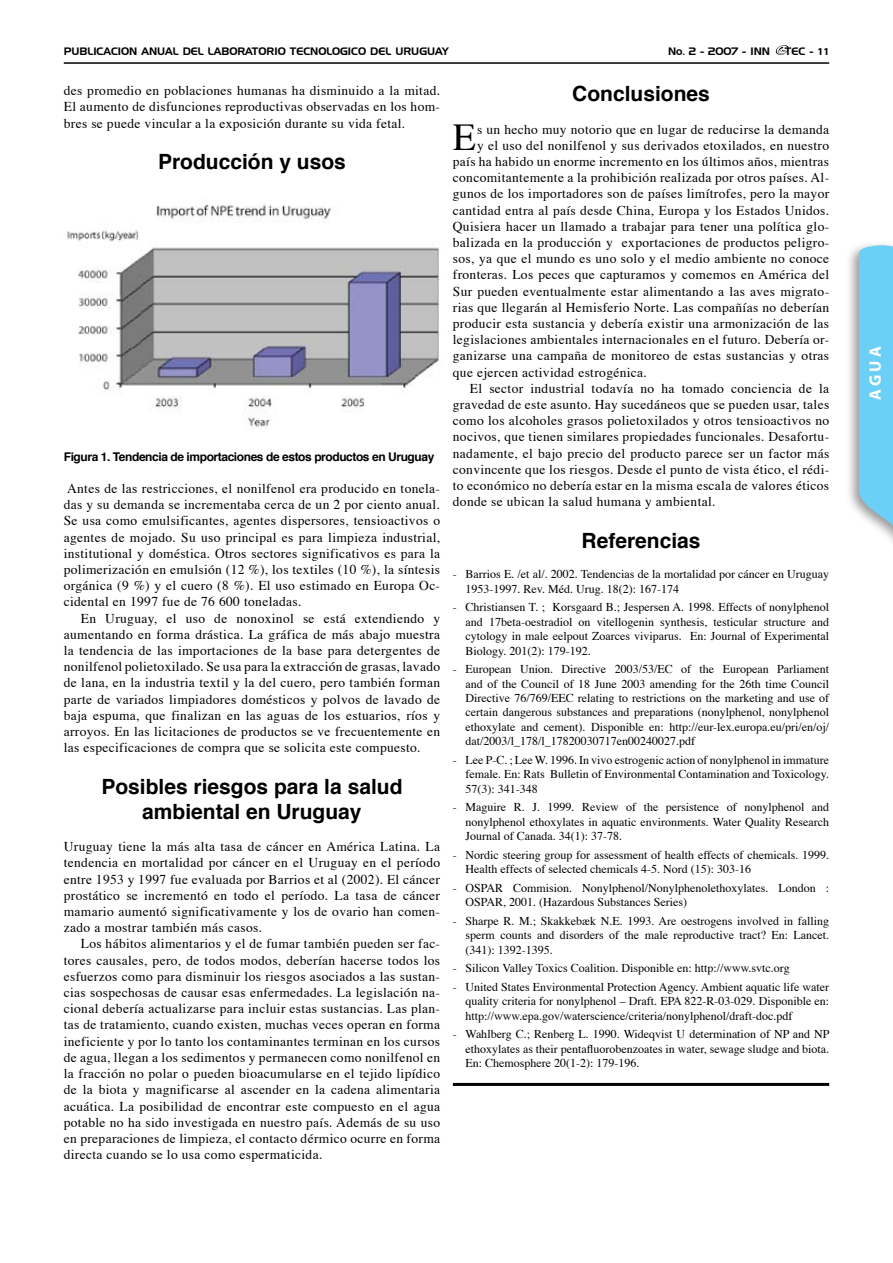
<style>
.page{position:relative;width:893px;height:1263px;background:#fff}
.page>*{position:absolute;margin:0;border:0;box-sizing:border-box;transform-origin:0 0}
.t1{font:37.95px "Times";color:#000}
.t2{font:700 21px/25.2px "Helvetica";color:#000;text-align:center}
.t3{font:700 16.5px "Myriad";color:#fff}
.t4{font:13.5px/16.2px "Times";letter-spacing:.025em;color:#000;text-align:justify}
.t5{font:12px/14.4px "Times";color:#000;text-align:justify}
.t6{font:700 12px "Helvetica";letter-spacing:-.035em;color:#000}
.t7{font:10.5px "Handel Gothic BT";color:#000}
.s1{font-family:"Myriad";font-weight:700}
</style>
<div class="page">
<hr style="left:64px;top:62px;width:765px;height:2px;background:#000">
<svg style="left:775px;top:45px;width:14px;height:10px"></svg>
<div style="left:845px;top:239px;width:48px;height:321px;background:#000;opacity:.4"></div>
<svg style="left:859px;top:245px;width:34px;height:305px"></svg>
<hr style="left:453px;top:1083px;width:376px;height:3px;background:#000">
<img style="left:67px;top:204px;width:373px;height:226px">
<p class="t7" style="left:64px;top:45px;width:386px">PUBLICACION ANUAL DEL LABORATORIO TECNOLOGICO DEL URUGUAY</p>
<p class="t7" style="left:668px;top:45px;width:103px">No. 2 - 2007 - INN</p>
<p class="t7" style="left:785px;top:45px;width:46px">TEC - <span class="s1">11</span></p>
<p class="t4" style="left:64px;top:81px;width:378px">des promedio en poblaciones humanas ha disminuido a la mitad.<br>El aumento de disfunciones reproductivas observadas en los hom&shy;bres se puede vincular a la exposición durante su vida fetal.</p>
<h2 class="t2" style="left:158px;top:148px;width:189px">Producción y usos</h2>
<p class="t6" style="left:64px;top:446px;width:372px">Figura 1. Tendencia de importaciones de estos productos en Uruguay</p>
<p class="t4" style="left:64px;top:479px;width:378px">Antes de las restricciones, el nonilfenol era producido en tonela&shy;das y su demanda se incrementaba cerca de un 2 por ciento anual.<br>Se usa como emulsificantes, agentes dispersores, tensioactivos o agentes de mojado. Su uso principal es para limpieza industrial, institutional y doméstica. Otros sectores significativos es para la polimerización en emulsión (12 %), los textiles (10 %), la síntesis orgánica (9 %) y el cuero (8 %). El uso estimado en Europa Oc&shy;cidental en 1997 fue de 76 600 toneladas.</p>
<p class="t4" style="left:64px;top:609px;width:378px;text-indent:17px">En Uruguay, el uso de nonoxinol se está extendiendo y aumentando en forma drástica. La gráfica de más abajo muestra la tendencia de las importaciones de la base para detergentes de nonilfenol polietoxilado. Se usa para la extracción de grasas, lavado de lana, en la industria textil y la del cuero, pero también forman parte de variados limpiadores domésticos y polvos de lavado de baja espuma, que finalizan en las aguas de los estuarios, ríos y arroyos. En las licitaciones de productos se ve frecuentemente en las especificaciones de compra que se solicita este compuesto.</p>
<h2 class="t2" style="left:101px;top:772px;width:303px">Posibles riesgos para la salud ambiental en Uruguay</h2>
<p class="t4" style="left:64px;top:837px;width:378px">Uruguay tiene la más alta tasa de cáncer en América Latina. La tendencia en mortalidad por cáncer en el Uruguay en el período entre 1953 y 1997 fue evaluada por Barrios et al (2002). El cáncer prostático se incrementó en todo el período. La tasa de cáncer mamario aumentó significativamente y los de ovario han comen&shy;zado a mostrar también más casos.</p>
<p class="t4" style="left:64px;top:935px;width:378px;text-indent:17px">Los hábitos alimentarios y el de fumar también pueden ser fac&shy;tores causales, pero, de todos modos, deberían hacerse todos los esfuerzos como para disminuir los riesgos asociados a las sustan&shy;cias sospechosas de causar esas enfermedades. La legislación na&shy;cional debería actualizarse para incluir estas sustancias. Las plan&shy;tas de tratamiento, cuando existen, muchas veces operan en forma ineficiente y por lo tanto los contaminantes terminan en los cursos de agua, llegan a los sedimentos y permanecen como nonilfenol en la fracción no polar o pueden bioacumularse en el tejido lipídico de la biota y magnificarse al ascender en la cadena alimentaria acuática. La posibilidad de encontrar este compuesto en el agua potable no ha sido investigada en nuestro país. Además de su uso en preparaciones de limpieza, el contacto dérmico ocurre en forma directa cuando se lo usa como espermaticida.</p>
<h2 class="t2" style="left:572px;top:80px;width:139px">Conclusiones</h2>
<h1 class="t1" style="left:453px;top:102px;width:25px">E</h1>
<p class="t4" style="left:477px;top:120px;width:354px">s un hecho muy notorio que en lugar de reducirse la demanda</p>
<p class="t4" style="left:477px;top:136px;width:354px">y el uso del nonilfenol y sus derivados etoxilados, en nuestro</p>
<p class="t4" style="left:453px;top:152px;width:378px">país ha habido un enorme incremento en los últimos años, mientras</p>
<p class="t4" style="left:453px;top:168px;width:378px">concomitantemente a la prohibición realizada por otros países. Al-</p>
<p class="t4" style="left:453px;top:185px;width:378px">gunos de los importadores son de países limítrofes, pero la mayor</p>
<p class="t4" style="left:453px;top:201px;width:378px">cantidad entra al país desde China, Europa y los Estados Unidos.</p>
<p class="t4" style="left:453px;top:217px;width:378px">Quisiera hacer un llamado a trabajar para tener una política glo-</p>
<p class="t4" style="left:453px;top:233px;width:378px">balizada en la producción y exportaciones de productos peligro-</p>
<p class="t4" style="left:453px;top:249px;width:378px">sos, ya que el mundo es uno solo y el medio ambiente no conoce</p>
<p class="t4" style="left:453px;top:266px;width:378px">fronteras. Los peces que capturamos y comemos en América del</p>
<p class="t4" style="left:453px;top:282px;width:378px">Sur pueden eventualmente estar alimentando a las aves migrato-</p>
<p class="t4" style="left:453px;top:298px;width:378px">rias que llegarán al Hemisferio Norte. Las compañías no deberían</p>
<p class="t4" style="left:453px;top:314px;width:378px">producir esta sustancia y debería existir una armonización de las</p>
<p class="t4" style="left:453px;top:330px;width:378px">legislaciones ambientales internacionales en el futuro. Debería or-</p>
<p class="t4" style="left:453px;top:347px;width:378px">ganizarse una campaña de monitoreo de estas sustancias y otras</p>
<p class="t4" style="left:453px;top:363px;width:196px">que ejercen actividad estrogénica.</p>
<p class="t4" style="left:470px;top:379px;width:361px">El sector industrial todavía no ha tomado conciencia de la</p>
<p class="t4" style="left:453px;top:395px;width:378px">gravedad de este asunto. Hay sucedáneos que se pueden usar, tales</p>
<p class="t4" style="left:453px;top:411px;width:378px">como los alcoholes grasos polietoxilados y otros tensioactivos no</p>
<p class="t4" style="left:453px;top:428px;width:378px">nocivos, que tienen similares propiedades funcionales. Desafortu-</p>
<p class="t4" style="left:453px;top:444px;width:378px">nadamente, el bajo precio del producto parece ser un factor más</p>
<p class="t4" style="left:453px;top:460px;width:378px">convincente que los riesgos. Desde el punto de vista ético, el rédi-</p>
<p class="t4" style="left:453px;top:476px;width:378px">to económico no debería estar en la misma escala de valores éticos</p>
<p class="t4" style="left:453px;top:492px;width:264px">donde se ubican la salud humana y ambiental.</p>
<h2 class="t2" style="left:581px;top:526px;width:121px">Referencias</h2>
<p class="t5" style="left:466px;top:566px;width:365px;text-indent:-13px">- Barrios E. /et al/. 2002. Tendencias de la mortalidad por cáncer en Uruguay<br>1953-1997. Rev. Méd. Urug. 18(2): 167-174</p>
<p class="t5" style="left:466px;top:599px;width:365px;text-indent:-13px">- Christiansen T. ; Korsgaard B.; Jespersen A. 1998. Effects of nonylphenol and 17beta-oestradiol on vitellogenin synthesis, testicular structure and cytology in male eelpout Zoarces viviparus. En: Journal of Experimental Biology. 201(2): 179-192.</p>
<p class="t5" style="left:466px;top:661px;width:365px;text-indent:-13px">- European Union. Directive 2003/53/EC of the European Parliament and of the Council of 18 June 2003 amending for the 26th time Council Directive 76/769/EEC relating to restrictions on the marketing and use of certain dangerous substances and preparations (nonylphenol, nonylphenol ethoxylate and cement). Disponible en: http://eur-lex.europa.eu/pri/en/oj/ dat/2003/l_178/l_17820030717en00240027.pdf</p>
<p class="t5" style="left:466px;top:752px;width:365px;text-indent:-13px">- Lee P-C. ; Lee W. 1996. In vivo estrogenic action of nonylphenol in immature female. En: Rats Bulletin of Environmental Contamination and Toxicology.<br>57(3): 341-348</p>
<p class="t5" style="left:466px;top:799px;width:365px;text-indent:-13px">- Maguire R. J. 1999. Review of the persistence of nonylphenol and nonylphenol ethoxylates in aquatic environments. Water Quality Research Journal of Canada. 34(1): 37-78.</p>
<p class="t5" style="left:466px;top:846px;width:365px;text-indent:-13px">- Nordic steering group for assessment of health effects of chemicals. 1999.<br>Health effects of selected chemicals 4-5. Nord (15): 303-16</p>
<p class="t5" style="left:466px;top:879px;width:365px;text-indent:-13px">- OSPAR Commision. Nonylphenol/Nonylphenolethoxylates. London :<br>OSPAR, 2001. (Hazardous Substances Series)</p>
<p class="t5" style="left:466px;top:913px;width:365px;text-indent:-13px">- Sharpe R. M.; Skakkebæk N.E. 1993. Are oestrogens involved in falling sperm counts and disorders of the male reproductive tract? En: Lancet. (341): 1392-1395.</p>
<p class="t5" style="left:453px;top:960px;width:338px">- Silicon Valley Toxics Coalition. Disponible en: http://www.svtc.org</p>
<p class="t5" style="left:466px;top:979px;width:365px;text-indent:-13px">- United States Environmental Protection Agency. Ambient aquatic life water quality criteria for nonylphenol – Draft. EPA 822-R-03-029. Disponible en: http://www.epa.gov/waterscience/criteria/nonylphenol/draft-doc.pdf</p>
<p class="t5" style="left:466px;top:1026px;width:365px;text-indent:-13px">- Wahlberg C.; Renberg L. 1990. Wideqvist U determination of NP and NP ethoxylates as their pentafluorobenzoates in water, sewage sludge and biota.<br>En: Chemosphere 20(1-2): 179-196.</p>
<p class="t3" style="left:867px;top:400px;width:56px;rotate:-90deg">A G U A</p>
</div>
